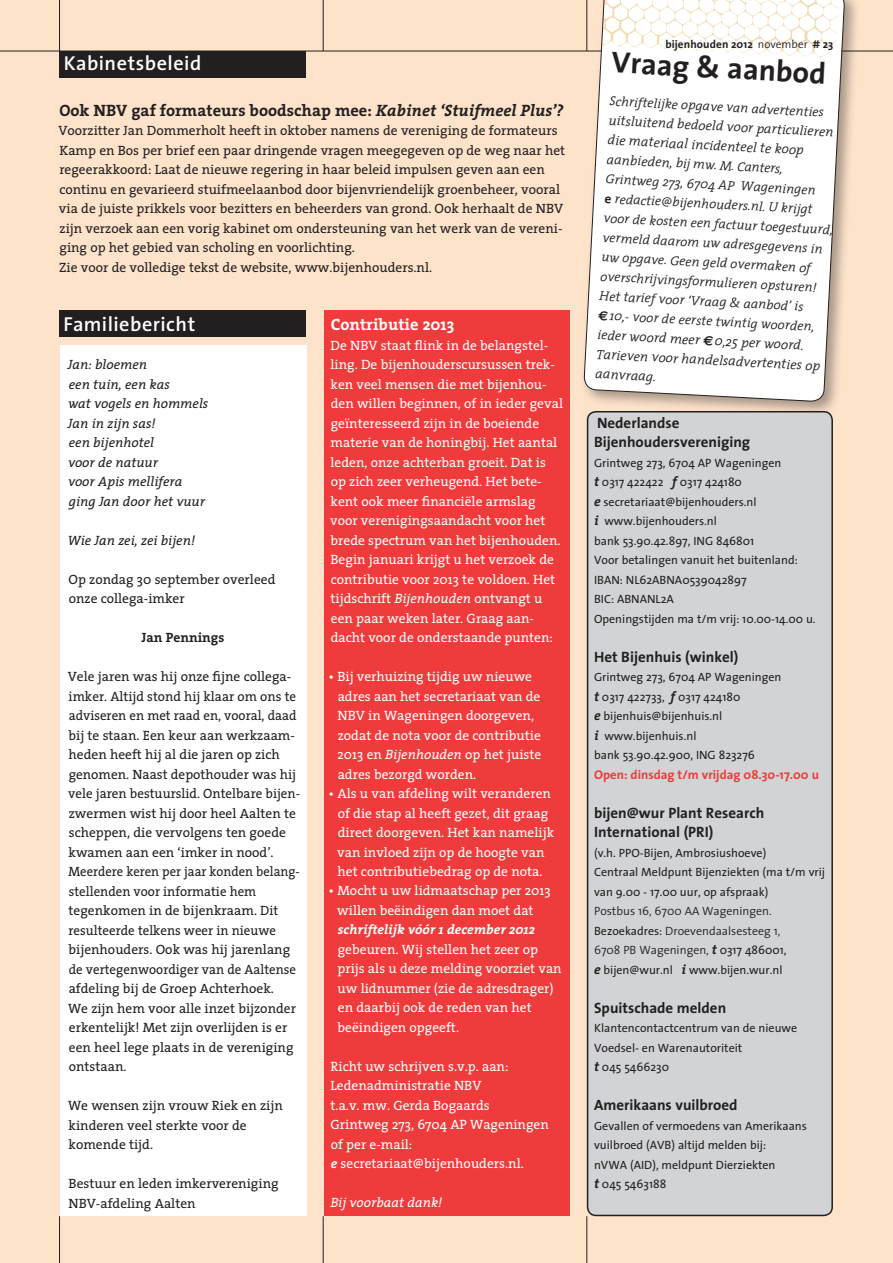
<style>
.page{position:relative;width:893px;height:1263px;background:#fde3ca}
.page>*{position:absolute;margin:0;border:0;box-sizing:border-box;transform-origin:0 0}
.t1{font:700 30px "The Sans";color:#231f20}
.t2{font:600 20.25px "The Sans";letter-spacing:.025em;color:#fff}
.t3{font:700 16.5px "The Serif";color:#231f20;scale:.96 1}
.t4{font:700 16.5px "The Serif";color:#fff}
.t5{font:700 15px/19.5px "The Sans";color:#231f20}
.t6{font:13.5px/19.5px "The Serif";color:#231f20}
.t7{font:13.5px/19.5px "The Serif";color:#fff}
.t8{font:italic 13.5px/19.5px "The Serif";color:#231f20}
.t9{font:italic 300 13.5px/19.5px "The Serif";color:#231f20}
.t10{font:italic 700 13.5px "The Serif";color:#fff}
.t11{font:italic 13.5px "The Serif";color:#fff}
.t12{font:700 13.5px "The Serif";color:#231f20}
.t13{font:italic 300 13.2px/19.5px "The Serif";color:#231f20}
.t14{font:700 12.75px "The Sans";color:#ef3b3b}
.t15{font:12px/19.5px "The Sans";color:#231f20}
.t16{font:300 12px/19.5px "The Sans";color:#231f20}
.t17{font:700 11.25px "The Sans";letter-spacing:.01em;color:#231f20}
.s1{font-style:italic}
.s2{font-family:"The Sans";font-weight:700;font-style:italic}
.s3{font-weight:300}
.s4{font-size:13.5px}
.s5{font-weight:700;font-style:normal}
.s6{font-family:"Euro Sans";font-weight:700;font-style:normal}
.s7{font-size:13.2px}
.s8{font-family:"The Serif";font-weight:700;font-style:italic;font-size:13.5px}
.s9{font-weight:400}
</style>
<div class="page">
<hr style="left:59px;top:0;width:1px;height:51px;background:#231f20">
<hr style="left:323px;top:0;width:1px;height:51px;background:#231f20">
<hr style="left:59px;top:1216px;width:1px;height:47px;background:#231f20">
<hr style="left:323px;top:1216px;width:1px;height:47px;background:#231f20">
<hr style="left:586px;top:1216px;width:1px;height:47px;background:#231f20">
<hr style="left:0;top:51px;width:893px;height:1px;background:#231f20">
<div style="left:580px;top:0;width:280px;height:417px;background:#231f20;opacity:.4"></div>
<svg style="left:584px;top:0;width:261px;height:402px;background:#f9f7f4"></svg>
<div style="left:588px;top:412px;width:244px;height:803px;background:#d1d3d4;border-radius:9px"></div>
<div style="left:587px;top:411px;width:246px;height:805px;border:2px solid #231f20;border-radius:9px"></div>
<div style="left:324px;top:311px;width:246px;height:905px;background:#ef3b3b"></div>
<div style="left:60px;top:345px;width:247px;height:871px;background:#fff"></div>
<div style="left:59px;top:311px;width:247px;height:26px;background:#231f20"></div>
<div style="left:60px;top:51px;width:246px;height:27px;background:#231f20"></div>
<h2 class="t2" style="left:64px;top:47px;width:139px">Kabinetsbeleid</h2>
<p class="t3" style="left:59px;top:96px;width:527px">Ook NBV gaf formateurs boodschap mee: <span class="s1">Kabinet ‘Stuifmeel Plus’?</span></p>
<p class="t6" style="left:58px;top:120px;width:508px">Voorzitter Jan Dommerholt heeft in oktober namens de vereniging de formateurs Kamp en Bos per brief een paar dringende vragen meegegeven op de weg naar het regeerakkoord: Laat de nieuwe regering in haar beleid impulsen geven aan een continu en gevarieerd stuifmeelaanbod door bijenvriendelijk groenbeheer, vooral via de juiste prikkels voor bezitters en beheerders van grond. Ook herhaalt de NBV zijn verzoek aan een vorig kabinet om ondersteuning van het werk van de vereni&shy;ging op het gebied van scholing en voorlichting.<br>Zie voor de volledige tekst de website, www.bijenhouders.nl.</p>
<h2 class="t2" style="left:63px;top:307px;width:133px">Familiebericht</h2>
<p class="t8" style="left:68px;top:354px;width:142px">Jan: bloemen<br>een tuin, een kas<br>wat vogels en hommels<br>Jan in zijn sas!<br>een bijenhotel<br>voor de natuur<br>voor Apis mellifera ging Jan door het vuur</p>
<p class="t8" style="left:68px;top:530px;width:129px">Wie Jan zei, zei bijen!</p>
<p class="t6" style="left:69px;top:569px;width:208px">Op zondag 30 september overleed onze collega-imker</p>
<p class="t12" style="left:142px;top:626px;width:84px">Jan Pennings</p>
<p class="t6" style="left:68px;top:666px;width:234px">Vele jaren was hij onze fijne collega&shy;imker. Altijd stond hij klaar om ons te adviseren en met raad en, vooral, daad bij te staan. Een keur aan werkzaam&shy;heden heeft hij al die jaren op zich genomen. Naast depothouder was hij vele jaren bestuurslid. Ontelbare bijen&shy;zwermen wist hij door heel Aalten te scheppen, die vervolgens ten goede kwamen aan een ‘imker in nood’.<br>Meerdere keren per jaar konden belang&shy;stellenden voor informatie hem tegenkomen in de bijenkraam. Dit resulteerde telkens weer in nieuwe bijenhouders. Ook was hij jarenlang de vertegenwoordiger van de Aaltense afdeling bij de Groep Achterhoek.<br>We zijn hem voor alle inzet bijzonder erkentelijk! Met zijn overlijden is er een heel lege plaats in de vereniging ontstaan.</p>
<p class="t6" style="left:68px;top:1095px;width:216px">We wensen zijn vrouw Riek en zijn kinderen veel sterkte voor de komende tijd.</p>
<p class="t6" style="left:69px;top:1173px;width:211px">Bestuur en leden imkervereniging<br>NBV-afdeling Aalten</p>
<p class="t4" style="left:331px;top:311px;width:125px">Contributie 2013</p>
<p class="t7" style="left:330px;top:335px;width:234px">De NBV staat flink in de belangstel&shy;ling. De bijenhouderscursussen trek&shy;ken veel mensen die met bijenhou&shy;den willen beginnen, of in ieder geval geïnteresseerd zijn in de boeiende materie van de honingbij. Het aantal leden, onze achterban groeit. Dat is op zich zeer verheugend. Het bete&shy;kent ook meer financiële armslag voor verenigingsaandacht voor het brede spectrum van het bijenhouden.<br>Begin januari krijgt u het verzoek de contributie voor 2013 te voldoen. Het tijdschrift <span class="s1">Bijenhouden</span> ontvangt u een paar weken later. Graag aan&shy;dacht voor de onderstaande punten:</p>
<p class="t7" style="left:337px;top:666px;width:205px;text-indent:-9px">• Bij verhuizing tijdig uw nieuwe adres aan het secretariaat van de<br>NBV in Wageningen doorgeven, zodat de nota voor de contributie<br>2013 en <span class="s1">Bijenhouden</span> op het juiste adres bezorgd worden.</p>
<p class="t7" style="left:337px;top:783px;width:218px;text-indent:-9px">• Als u van afdeling wilt veranderen of die stap al heeft gezet, dit graag direct doorgeven. Het kan namelijk van invloed zijn op de hoogte van het contributiebedrag op de nota.</p>
<p class="t7" style="left:337px;top:881px;width:215px;text-indent:-9px">• Mocht u uw lidmaatschap per 2013 willen beëindigen dan moet dat</p>
<p class="t10" style="left:338px;top:919px;width:199px">schriftelijk vóór 1 december 2012</p>
<p class="t7" style="left:337px;top:939px;width:226px">gebeuren. Wij stellen het zeer op prijs als u deze melding voorziet van uw lidnummer (zie de adresdrager) en daarbij ook de reden van het beëindigen opgeeft.</p>
<p class="t7" style="left:331px;top:1056px;width:220px">Richt uw schrijven s.v.p. aan:<br>Ledenadministratie NBV<br>t.a.v. mw. Gerda Bogaards<br>Grintweg 273, 6704 AP Wageningen of per e-mail:<br><span class="s2">e</span> secretariaat@bijenhouders.nl.</p>
<p class="t11" style="left:330px;top:1192px;width:113px">Bij voorbaat dank!</p>
<p class="t17" style="left:677px;top:30px;width:158px">bijenhouden 2012 <span class="s3">oktober</span> # 23</p>
<h1 class="t1" style="left:613px;top:37px;width:216px;rotate:3deg">Vraag &amp; aanbod</h1>
<p class="t13" style="left:610px;top:91px;width:216px;rotate:3deg">Schriftelijke opgave van advertenties</p>
<p class="t9" style="left:609px;top:110px;width:227px;rotate:3deg">uitsluitend bedoeld voor particulieren die materiaal incidenteel te koop</p>
<p class="t13" style="left:607px;top:149px;width:231px;rotate:3deg"><span class="s4">aanbieden,</span> bij mw. M. Canters, Grintweg 273, 6704 AP Wageningen<br><span class="s5">e</span> redactie@bijenhouders.nl. U krijgt voor de kosten een factuur toegestuurd, vermeld daarom uw adresgegevens in uw opgave. Geen geld overmaken of overschrijvingsformulieren opsturen!<br>Het tarief voor ‘Vraag &amp; aanbod’ is <span class="s6">€</span>10,- voor de eerste twintig woorden,</p>
<p class="t9" style="left:598px;top:324px;width:226px;rotate:3deg"><span class="s7">ieder</span> woord meer <span class="s6">€</span>0,25 per woord.<br>Tarieven voor handelsadvertenties op aanvraag.</p>
<p class="t5" style="left:594px;top:412px;width:158px">Nederlandse<br>Bijenhoudersvereniging</p>
<p class="t15" style="left:594px;top:452px;width:223px">Grintweg 273, 6704 AP Wageningen<br><span class="s8">t</span> 0317 422422 <span class="s8">f</span> 0317 424180<br><span class="s8">e</span> secretariaat@bijenhouders.nl<br><span class="s8">i</span> www.bijenhouders.nl<br>bank 53.90.42.897, ING 846801<br>Voor betalingen vanuit het buitenland:<br>IBAN: NL62ABNA0539042897<br>BIC: ABNANL2A<br>Openingstijden ma t/m vrij: 10.00-14.00 u.</p>
<p class="t5" style="left:594px;top:646px;width:146px">Het Bijenhuis (winkel)</p>
<p class="t15" style="left:594px;top:667px;width:189px">Grintweg 273, 6704 AP Wageningen <span class="s8">t</span> 0317 422733, <span class="s8">f</span> 0317 424180<br><span class="s8">e</span> bijenhuis@bijenhuis.nl<br><span class="s8">i</span> www.bijenhuis.nl<br>bank 53.90.42.900, ING 823276</p>
<p class="t14" style="left:594px;top:764px;width:226px">Open: dinsdag t/m vrijdag 08.30-17.00 u</p>
<p class="t5" style="left:594px;top:802px;width:172px">bijen@wur Plant Research<br>International (PRI)</p>
<p class="t15" style="left:594px;top:842px;width:233px">(v.h. PPO-Bijen, Ambrosiushoeve)<br>Centraal Meldpunt Bijenziekten (ma t/m vrij van 9.00 - 17.00 uur, op afspraak)</p>
<p class="t16" style="left:594px;top:901px;width:194px">Postbus 16, 6700 AA Wageningen.<br><span class="s9">Bezoekadres:</span> Droevendaalsesteeg 1, 6708 PB Wageningen, <span class="s8">t</span> <span class="s9">0317 486001, </span><span class="s8">e</span> <span class="s9">bijen@wur.nl</span> <span class="s8">i</span> <span class="s9">www.bijen.wur.nl</span></p>
<p class="t5" style="left:594px;top:997px;width:134px">Spuitschade melden</p>
<p class="t15" style="left:594px;top:1018px;width:205px">Klantencontactcentrum van de nieuwe<br>Voedsel- en Warenautoriteit<br><span class="s8">t</span> 045 5466230</p>
<p class="t5" style="left:594px;top:1095px;width:145px">Amerikaans vuilbroed</p>
<p class="t15" style="left:594px;top:1115px;width:214px">Gevallen of vermoedens van Amerikaans vuilbroed (AVB) altijd melden bij:<br>nVWA (AID), meldpunt Dierziekten<br><span class="s8">t</span> 045 5463188</p>
<p class="t17" style="left:665px;top:35px;width:170px">bijenhouden 2012 <span class="s3">november</span> # 23</p>
</div>
